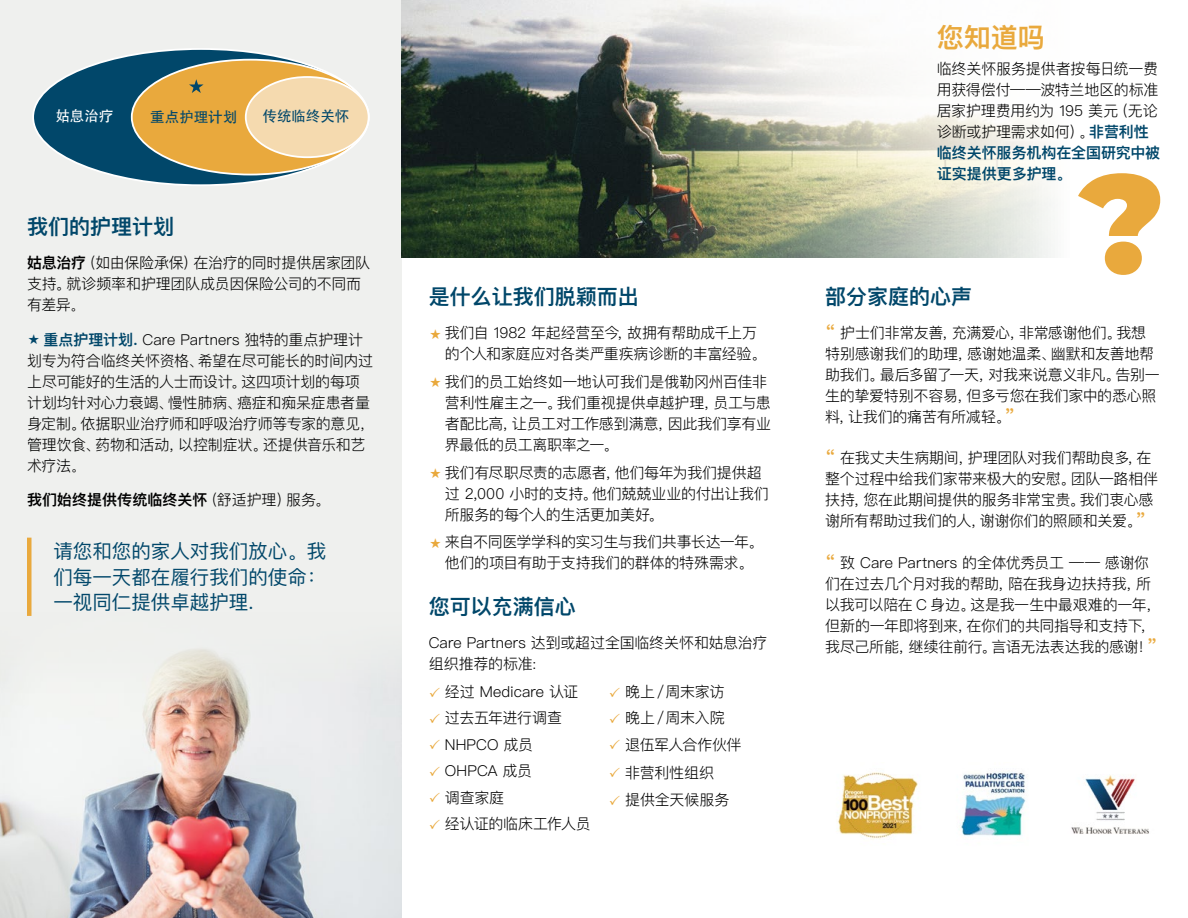
<style>
.page{position:relative;width:1188px;height:918px;background:#fff}
.page>*{position:absolute;margin:0;border:0;box-sizing:border-box;transform-origin:0 0}
.t1{font:600 27px "Ping Fang SC";color:#e9a93d}
.t2{font:600 21px "Ping Fang SC";color:#01476a}
.t3{font:19.5px/25.5px "Ping Fang SC";color:#01476a;text-align:justify}
.t4{font:300 15px/21px "Ping Fang SC";letter-spacing:-.02em;color:#000}
.t5{font:600 15px "Ping Fang SC";color:#000}
.t6{font:300 15px "Ping Fang SC";color:#000}
.t7{font:300 15px "Ping Fang SC";letter-spacing:-.04em;color:#000}
.t8{font:500 14.55px "ST Heiti SC";color:#01476a}
.t9{font:500 14.55px "ST Heiti SC";color:#fff}
.s1{font-weight:600}
.s2{font-size:13.5px}
.s3{font-weight:600;color:#01476a}
.s4{font-weight:300}
.s5{color:#e9a93d}
.s6{font-weight:600;font-size:16.5px;color:#e9a93d}
</style>
<div class="page">
<div style="left:0;top:0;width:402px;height:918px;background:#eff0ee"></div>
<img style="left:402px;top:0;width:759px;height:257px">
<div style="left:33px;top:49px;width:336px;height:136px;background:#01476a;border-radius:50%"></div>
<div style="left:132px;top:60px;width:237px;height:115px;background:#e9a93d;border-radius:50%"></div>
<div style="left:246px;top:77px;width:123px;height:80px;background:#f5daaf;border-radius:50%"></div>
<div style="left:245px;top:76px;width:125px;height:82px;border:2px solid #fff;border-radius:50%"></div>
<svg style="left:189px;top:79px;width:15px;height:14px"></svg>
<div style="left:27px;top:538px;width:5px;height:78px;background:#e9a93d"></div>
<svg style="left:1078px;top:173px;width:82px;height:102px"></svg>
<img style="left:838px;top:772px;width:311px;height:67px">
<img style="left:0;top:609px;width:401px;height:309px">
<p class="t9" style="left:55px;top:108px;width:59px">姑息治疗</p>
<p class="t8" style="left:150px;top:109px;width:88px">重点护理计划</p>
<p class="t8" style="left:263px;top:108px;width:88px">传统临终关怀</p>
<h2 class="t2" style="left:27px;top:213px;width:148px">我们的护理计划</h2>
<p class="t4" style="left:27px;top:252px;width:345px"><span class="s1">姑息治疗</span>（如由保险承保）在治疗的同时提供居家团队支持。就诊频率和护理团队成员因保险公司的不同而有差异<span class="s2">。</span></p>
<p class="t4" style="left:27px;top:329px;width:349px;text-indent:16px"><span class="s3">重点护理计划.</span> Care Partners 独特的重点护理计划专为符合临终关怀资格、希望在尽可能长的时间内过上尽可能好的生活的人士而设计。这四项计划的每项计划均针对心力衰竭、慢性肺病、癌症和痴呆症患者量身定制。依据职业治疗师和呼吸治疗师等专家的意见，管理饮食、药物和活动，以控制症状。还提供音乐和艺术疗法<span class="s2">。</span></p>
<p class="t5" style="left:27px;top:491px;width:304px">我们始终提供传统临终关怀<span class="s4">（舒适护理）服务。</span></p>
<h3 class="t3" style="left:53px;top:538px;width:274px">请您和您的家人对我们放心。我们每一天都在履行我们的使命：一视同仁提供卓越护理.</h3>
<h2 class="t2" style="left:429px;top:283px;width:211px">是什么让我们脱颖而出</h2>
<p class="t4" style="left:445px;top:322px;width:323px">我们自 1982 年起经营至今，故拥有帮助成千上万的个人和家庭应对各类严重疾病诊断的丰富经验。</p>
<p class="t4" style="left:445px;top:371px;width:328px">我们的员工始终如一地认可我们是俄勒冈州百佳非营利性雇主之一。我们重视提供卓越护理，员工与患者配比高，让员工对工作感到满意，因此我们享有业界最低的员工离职率之一。</p>
<p class="t4" style="left:445px;top:462px;width:326px">我们有尽职尽责的志愿者，他们每年为我们提供超过 2,000 小时的支持。他们兢兢业业的付出让我们所服务的每个人的生活更加美好。</p>
<p class="t4" style="left:445px;top:531px;width:320px">来自不同医学学科的实习生与我们共事长达一年。他们的项目有助于支持我们的群体的特殊需求。</p>
<h2 class="t2" style="left:429px;top:593px;width:148px">您可以充满信心</h2>
<p class="t4" style="left:429px;top:632px;width:340px">Care Partners 达到或超过全国临终关怀和姑息治疗组织推荐的标准:</p>
<p class="t6" style="left:429px;top:683px;width:151px"><span class="s5">✓</span> 经过 Medicare 认证</p>
<p class="t4" style="left:429px;top:707px;width:135px"><span class="s5">✓</span> 过去五年进行调查</p>
<p class="t4" style="left:429px;top:734px;width:106px"><span class="s5">✓</span> NHPCO 成员</p>
<p class="t4" style="left:429px;top:760px;width:105px"><span class="s5">✓</span> OHPCA 成员</p>
<p class="t4" style="left:429px;top:787px;width:77px"><span class="s5">✓</span> 调查家庭</p>
<p class="t4" style="left:429px;top:813px;width:164px"><span class="s5">✓</span> 经认证的临床工作人员</p>
<p class="t4" style="left:609px;top:681px;width:117px"><span class="s5">✓</span> 晚上／周末家访</p>
<p class="t4" style="left:609px;top:707px;width:117px"><span class="s5">✓</span> 晚上／周末入院</p>
<p class="t7" style="left:609px;top:735px;width:134px"><span class="s5">✓</span> 退伍军人合作伙伴</p>
<p class="t4" style="left:609px;top:762px;width:107px"><span class="s5">✓</span> 非营利性组织</p>
<p class="t4" style="left:609px;top:789px;width:122px"><span class="s5">✓</span> 提供全天候服务</p>
<h1 class="t1" style="left:937px;top:20px;width:109px">您知道吗</h1>
<p class="t4" style="left:937px;top:58px;width:225px">临终关怀服务提供者按每日统一费用获得偿付——波特兰地区的标准居家护理费用约为 195 美元（无论诊断或护理需求如何）。<span class="s3">非营利性临终关怀服务机构在全国研究中被证实提供更多护理。</span></p>
<h2 class="t2" style="left:825px;top:283px;width:148px">部分家庭的心声</h2>
<p class="t4" style="left:825px;top:322px;width:336px"><span class="s6">“</span> 护士们非常友善，充满爱心，非常感谢他们。我想特别感谢我们的助理，感谢她温柔、幽默和友善地帮助我们。最后多留了一天，对我来说意义非凡。告别一生的挚爱特别不容易，但多亏您在我们家中的悉心照料，让我们的痛苦有所减轻。<span class="s6">”</span></p>
<p class="t4" style="left:825px;top:447px;width:335px"><span class="s6">“</span> 在我丈夫生病期间，护理团队对我们帮助良多，在整个过程中给我们家带来极大的安慰。团队一路相伴扶持，您在此期间提供的服务非常宝贵。我们衷心感谢所有帮助过我们的人，谢谢你们的照顾和关爱。<span class="s6">”</span></p>
<p class="t4" style="left:825px;top:552px;width:337px"><span class="s6">“</span> 致 Care Partners 的全体优秀员工 —— 感谢你们在过去几个月对我的帮助，陪在我身边扶持我，所以我可以陪在 C 身边。这是我一生中最艰难的一年，但新的一年即将到来，在你们的共同指导和支持下，我尽己所能，继续往前行。言语无法表达我的感谢！<span class="s6">”</span></p>
</div>
